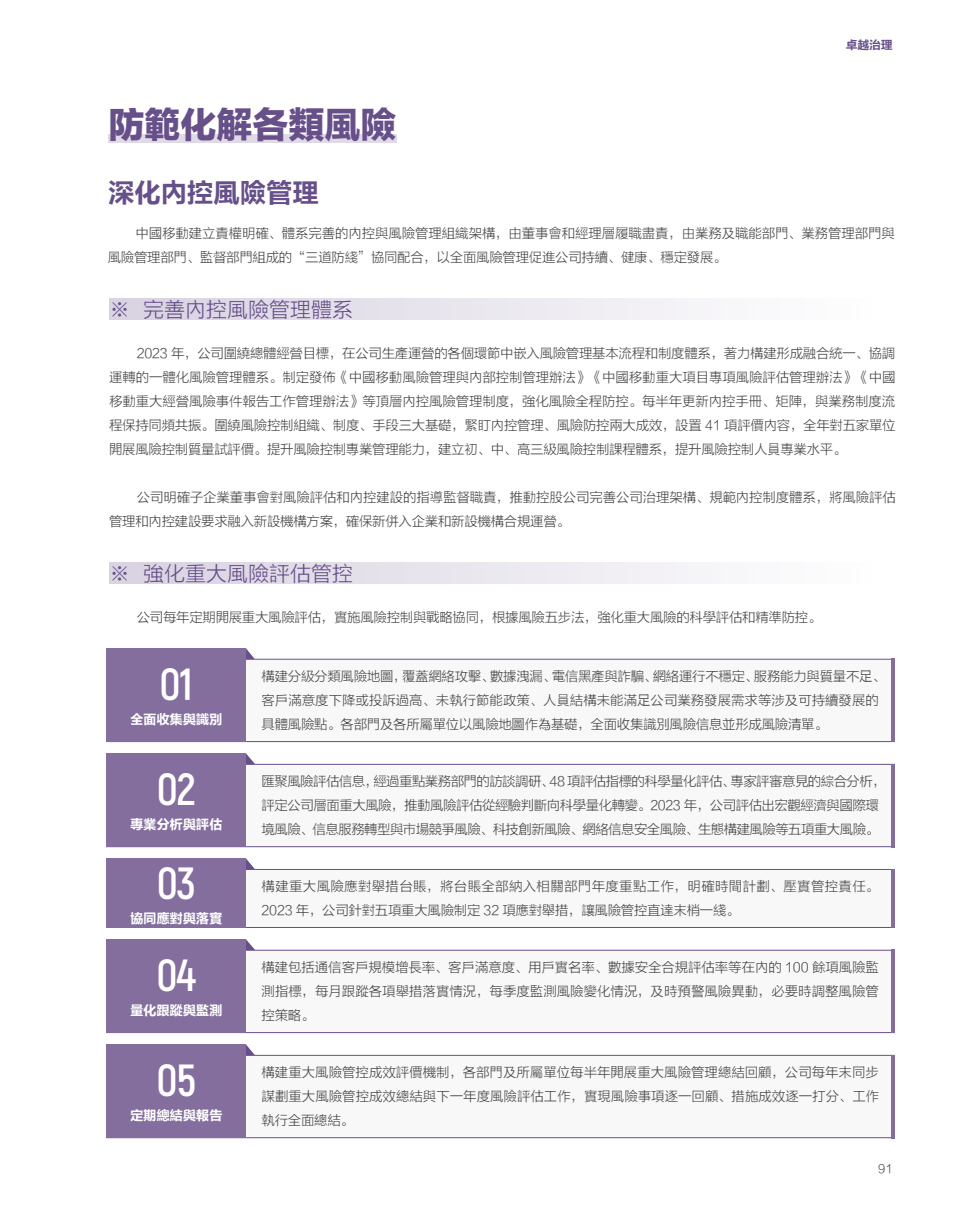
<style>
.page{position:relative;width:978px;height:1212px;background:#fff}
.page>*{position:absolute;margin:0;border:0;box-sizing:border-box;transform-origin:0 0}
.t1{font:700 45px "Akrobat";letter-spacing:-.025em;color:#fff}
.t2{font:36px "FZLTTHK GBK1 0";color:#67508a}
.t3{font:27px "FZLTCHK GBK1 0";letter-spacing:-.025em;color:#67508a}
.t4{font:21px "FZLTXHK";color:#67508a}
.t5{font:13.5px/24px "FZLTXHK";letter-spacing:-.025em;color:#4d4a4a}
.t6{font:13.5px/24px "FZLTXHK";letter-spacing:-.005em;color:#4d4a4a}
.t7{font:13.5px/24px "FZLTXHK";letter-spacing:-.045em;color:#4d4a4a}
.t8{font:13.5px/24px "FZLTXHK";letter-spacing:.02em;color:#4d4a4a}
.t9{font:13.5px "FZLTCHK GBK1 0";letter-spacing:-.025em;color:#fff}
.t10{font:12px "FZLTCHK GBK1 0";color:#67508a}
.t11{font:12px "FZLTXHK";color:#4d4a4a}
</style>
<div class="page">
<div style="left:109px;top:298px;width:787px;height:21px;background:linear-gradient(to right,#d8d2e1,#fff)"></div>
<div style="left:108px;top:134px;width:288px;height:8px;background:#e0dae7"></div>
<div style="left:109px;top:562px;width:787px;height:21px;background:linear-gradient(to right,#d8d2e1,#fff)"></div>
<svg style="left:246px;top:648px;width:9px;height:11px"></svg>
<div style="left:106px;top:659px;width:788px;height:83px;background:#f8f8f8;border:1px solid #67508a"></div>
<div style="left:107px;top:648px;width:139px;height:94px;background:#846e9e"></div>
<hr style="left:891px;top:659px;width:3px;height:83px;background:#846e9e">
<svg style="left:246px;top:753px;width:9px;height:11px"></svg>
<div style="left:106px;top:764px;width:788px;height:83px;background:#f8f8f8;border:1px solid #67508a"></div>
<div style="left:107px;top:753px;width:139px;height:94px;background:#846e9e"></div>
<hr style="left:891px;top:764px;width:3px;height:83px;background:#846e9e">
<svg style="left:246px;top:858px;width:9px;height:11px"></svg>
<div style="left:106px;top:869px;width:788px;height:59px;background:#f8f8f8;border:1px solid #67508a"></div>
<div style="left:107px;top:858px;width:139px;height:70px;background:#846e9e"></div>
<hr style="left:891px;top:869px;width:3px;height:59px;background:#846e9e">
<svg style="left:246px;top:939px;width:9px;height:11px"></svg>
<div style="left:106px;top:950px;width:788px;height:83px;background:#f8f8f8;border:1px solid #67508a"></div>
<div style="left:107px;top:939px;width:139px;height:93px;background:#846e9e"></div>
<hr style="left:891px;top:950px;width:3px;height:83px;background:#846e9e">
<svg style="left:246px;top:1044px;width:9px;height:11px"></svg>
<div style="left:106px;top:1055px;width:788px;height:83px;background:#f8f8f8;border:1px solid #67508a"></div>
<div style="left:107px;top:1044px;width:139px;height:94px;background:#846e9e"></div>
<hr style="left:891px;top:1055px;width:3px;height:83px;background:#846e9e">
<p class="t10" style="left:846px;top:38px;width:49px">卓越治理</p>
<h2 class="t2" style="left:108px;top:105px;width:289px">防範化解各類風險</h2>
<h3 class="t3" style="left:108px;top:177px;width:213px">深化內控風險管理</h3>
<p class="t5" style="left:108px;top:222px;width:789px;text-indent:28px">中國移動建立責權明確、體系完善的內控與風險管理組織架構，由董事會和經理層履職盡責，由業務及職能部門、業務管理部門與風險管理部門、監督部門組成的“三道防綫”協同配合，以全面風險管理促進公司持續、健康、穩定發展。</p>
<h3 class="t4" style="left:109px;top:298px;width:246px">※ 完善內控風險管理體系</h3>
<p class="t5" style="left:109px;top:342px;width:788px;text-align:justify;text-indent:28px">2023 年，公司圍繞總體經營目標，在公司生產運營的各個環節中嵌入風險管理基本流程和制度體系，著力構建形成融合統一、協調運轉的一體化風險管理體系。制定發佈《中國移動風險管理與內部控制管理辦法》《中國移動重大項目專項風險評估管理辦法》《中國移動重大經營風險事件報告工作管理辦法》等頂層內控風險管理制度，強化風險全程防控。每半年更新內控手冊、矩陣，與業務制度流程保持同頻共振。圍繞風險控制組織、制度、手段三大基礎，緊盯內控管理、風險防控兩大成效，設置 41 項評價內容，全年對五家單位開展風險控制質量試評價。提升風險控制專業管理能力，建立初、中、高三級風險控制課程體系，提升風險控制人員專業水平。</p>
<p class="t5" style="left:109px;top:486px;width:788px;text-indent:28px">公司明確子企業董事會對風險評估和內控建設的指導監督職責，推動控股公司完善公司治理架構、規範內控制度體系，將風險評估管理和內控建設要求融入新設機構方案，確保新併入企業和新設機構合規運營。</p>
<h3 class="t4" style="left:109px;top:562px;width:246px">※ 強化重大風險評估管控</h3>
<p class="t5" style="left:137px;top:606px;width:686px">公司每年定期開展重大風險評估，實施風險控制與戰略協同，根據風險五步法，強化重大風險的科學評估和精準防控。</p>
<h1 class="t1" style="left:160px;top:656px;width:35px">01</h1>
<p class="t6" style="left:262px;top:665px;width:626px">構建分級分類風險地圖，覆蓋網絡攻擊、數據洩漏、電信黑產與詐騙、網絡運行不穩定、服務能力與質量不足、客戶滿意度下降或投訴過高、未執行節能政策、人員結構未能滿足公司業務發展需求等涉及可持續發展的</p>
<p class="t9" style="left:130px;top:712px;width:94px">全面收集與識別</p>
<p class="t5" style="left:262px;top:713px;width:568px">具體風險點。各部門及各所屬單位以風險地圖作為基礎，全面收集識別風險信息並形成風險清單。</p>
<h1 class="t1" style="left:157px;top:761px;width:41px">02</h1>
<p class="t7" style="left:262px;top:770px;width:626px">匯聚風險評估信息，經過重點業務部門的訪談調研、48 項評估指標的科學量化評估、專家評審意見的綜合分析，評定公司層面重大風險，推動風險評估從經驗判斷向科學量化轉變。2023 年，公司評估出宏觀經濟與國際環</p>
<p class="t9" style="left:130px;top:817px;width:94px">專業分析與評估</p>
<p class="t7" style="left:262px;top:818px;width:619px">境風險、信息服務轉型與市場競爭風險、科技創新風險、網絡信息安全風險、生態構建風險等五項重大風險。</p>
<h1 class="t1" style="left:157px;top:855px;width:41px">03</h1>
<p class="t9" style="left:130px;top:911px;width:94px">協同應對與落實</p>
<h1 class="t1" style="left:157px;top:947px;width:41px">04</h1>
<p class="t8" style="left:262px;top:875px;width:619px">構建重大風險應對舉措台賬，將台賬全部納入相關部門年度重點工作，明確時間計劃、壓實管控責任。<br>2023 年，公司針對五項重大風險制定 32 項應對舉措，讓風險管控直達末梢一綫。</p>
<p class="t5" style="left:262px;top:956px;width:619px">構建包括通信客戶規模增長率、客戶滿意度、用戶實名率、數據安全合規評估率等在內的 100 餘項風險監測指標，每月跟蹤各項舉措落實情況，每季度監測風險變化情況，及時預警風險異動，必要時調整風險管</p>
<p class="t9" style="left:130px;top:1003px;width:94px">量化跟蹤與監測</p>
<p class="t5" style="left:262px;top:1004px;width:54px">控策略。</p>
<h1 class="t1" style="left:157px;top:1052px;width:41px">05</h1>
<p class="t6" style="left:262px;top:1061px;width:619px">構建重大風險管控成效評價機制，各部門及所屬單位每半年開展重大風險管理總結回顧，公司每年末同步謀劃重大風險管控成效總結與下一年度風險評估工作，實現風險事項逐一回顧、措施成效逐一打分、工作</p>
<p class="t9" style="left:130px;top:1108px;width:94px">定期總結與報告</p>
<p class="t5" style="left:262px;top:1109px;width:94px">執行全面總結。</p>
<p class="t11" style="left:878px;top:1162px;width:16px">91</p>
</div>
